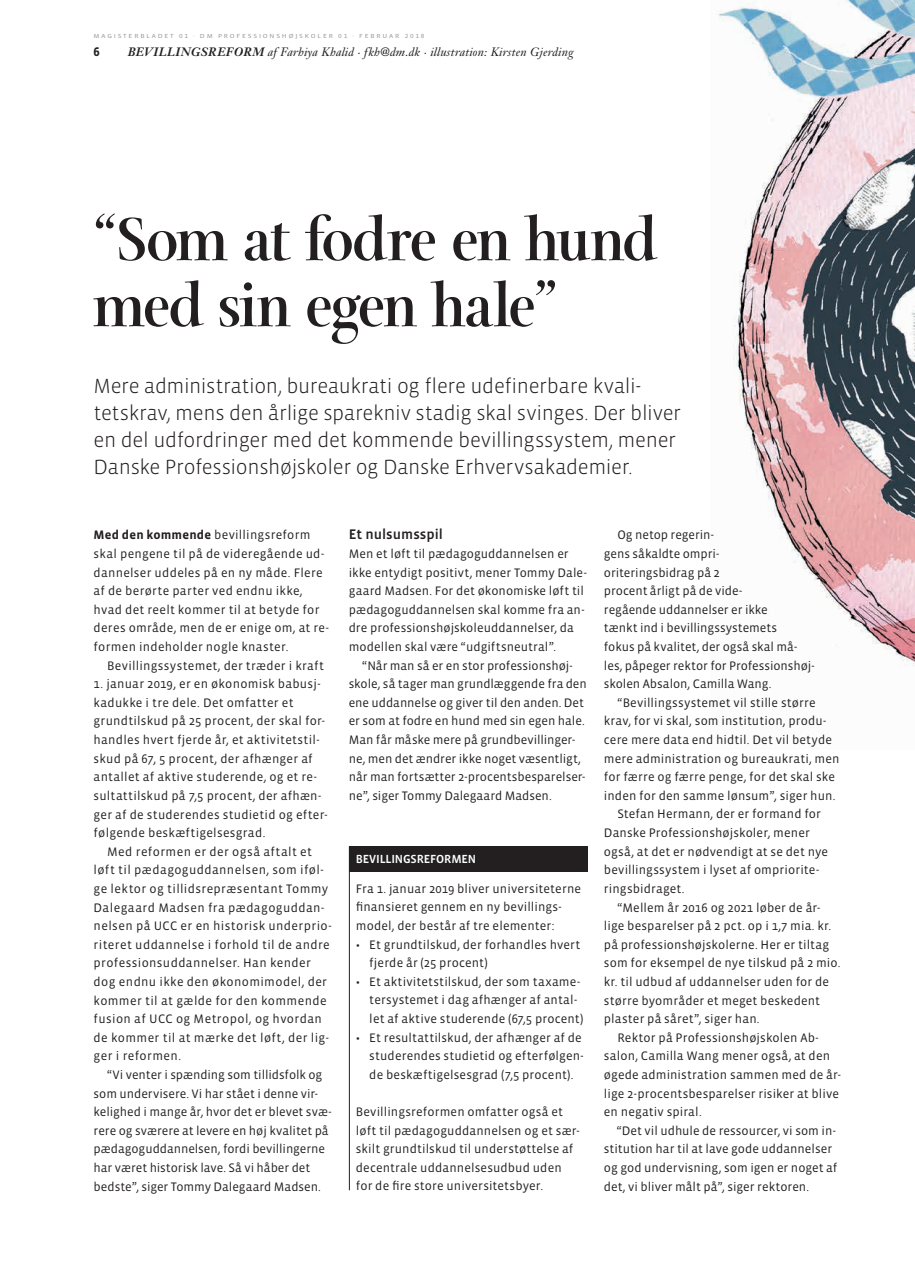
<style>
.page{position:relative;width:915px;height:1263px;background:#fff}
.page>*{position:absolute;margin:0;border:0;box-sizing:border-box;transform-origin:0 0}
.t1{font:700 66px/66px "Arepo";letter-spacing:-.035em;color:#231f20}
.t2{font:300 21px/27px "Vista Sans OT";letter-spacing:-.015em;color:#231f20}
.t3{font:500 14.25px "Vista Sans OT";letter-spacing:.005em;color:#231f20}
.t4{font:700 12.75px "Vista Sans OT";color:#231f20}
.t5{font:12.6px/18.6px "Vista Sans OT";letter-spacing:.01em;color:#231f20}
.t6{font:12.6px/18.6px "Vista Sans OT";letter-spacing:.03em;color:#231f20}
.t7{font:12px "Janson Text Italic Os F";letter-spacing:.015em;color:#231f20}
.t8{font:500 12px "Vista Sans OT";letter-spacing:-.015em;color:#fff}
.t9{font:6px "Vista Sans OT";letter-spacing:.25em;color:#939598;scale:1.2 1}
.s1{font-family:"Janson Text Bold Italic Os F"}
.s2{font-weight:700}
</style>
<div class="page">
<img style="left:718px;top:0;width:196px;height:667px">
<div style="left:349px;top:846px;width:238px;height:26px;background:#231f20"></div>
<hr style="left:349px;top:846px;width:1px;height:344px;background:#231f20">
<p class="t9" style="left:94px;top:33px;width:277px">MAGISTERBLADET 01 · DM PROFESSIONSHØJSKOLER 01 · FEBRUAR 2018</p>
<p class="t7" style="left:128px;top:45px;width:447px"><span class="s1">BEVILLINGSREFORM</span> af Farhiya Khalid · fkh@dm.dk · illustration: Kirsten Gjerding</p>
<p class="t4" style="left:94px;top:45px;width:8px">6</p>
<h1 class="t1" style="left:93px;top:207px;width:565px">“Som at fodre en hund med sin egen hale”</h1>
<p class="t2" style="left:94px;top:373px;width:589px">Mere administration, bureaukrati og flere udefinerbare kvali&shy;tetskrav, mens den årlige sparekniv stadig skal svinges. Der bliver en del udfordringer med det kommende bevillingssystem, mener Danske Professionshøjskoler og Danske Erhvervsakademier.</p>
<p class="t5" style="left:94px;top:526px;width:237px"><span class="s2">Med den kommende</span> bevillingsreform skal pengene til på de videregående ud&shy;dannelser uddeles på en ny måde. Flere af de berørte parter ved endnu ikke, hvad det reelt kommer til at betyde for deres område, men de er enige om, at re&shy;formen indeholder nogle knaster.</p>
<p class="t5" style="left:107px;top:656px;width:218px">Bevillingssystemet, der træder i kraft</p>
<p class="t5" style="left:94px;top:675px;width:235px">1. januar 2019, er en økonomisk babusj&shy;kadukke i tre dele. Det omfatter et grundtilskud på 25 procent, der skal for&shy;handles hvert fjerde år, et aktivitetstil&shy;skud på 67, 5 procent, der afhænger af antallet af aktive studerende, og et re&shy;sultattilskud på 7,5 procent, der afhæn&shy;ger af de studerendes studietid og efter&shy;følgende beskæftigelsesgrad.</p>
<p class="t6" style="left:94px;top:842px;width:239px;text-indent:13px">Med reformen er der også aftalt et løft til pædagoguddannelsen, som iføl&shy;ge lektor og tillidsrepræsentant Tommy Dalegaard Madsen fra pædagoguddan&shy;nelsen på UCC er en historisk underprio&shy;riteret uddannelse i forhold til de andre professionsuddannelser. Han kender dog endnu ikke den økonomimodel, der kommer til at gælde for den kommende fusion af UCC og Metropol, og hvordan de kommer til at mærke det løft, der lig&shy;ger i reformen.</p>
<p class="t5" style="left:94px;top:1066px;width:239px;text-indent:13px">“Vi venter i spænding som tillidsfolk og som undervisere. Vi har stået i denne vir&shy;kelighed i mange år, hvor det er blevet svæ&shy;rere og sværere at levere en høj kvalitet på pædagoguddannelsen, fordi bevillingerne har været historisk lave. Så vi håber det bedste”, siger Tommy Dalegaard Madsen.</p>
<p class="t3" style="left:348px;top:527px;width:96px">Et nulsumsspil</p>
<p class="t5" style="left:348px;top:545px;width:239px">Men et løft til pædagoguddannelsen er ikke entydigt positivt, mener Tommy Dale&shy;gaard Madsen. For det økonomiske løft til pædagoguddannelsen skal komme fra an&shy;dre professionshøjskoleuddannelser, da modellen skal være “udgiftsneutral”.</p>
<p class="t5" style="left:348px;top:656px;width:239px;text-indent:13px">“Når man så er en stor professionshøj&shy;skole, så tager man grundlæggende fra den ene uddannelse og giver til den anden. Det er som at fodre en hund med sin egen hale.<br>Man får måske mere på grundbevillinger&shy;ne, men det ændrer ikke noget væsentligt, når man fortsætter 2-procentsbesparelser&shy;ne”, siger Tommy Dalegaard Madsen.</p>
<p class="t8" style="left:355px;top:853px;width:122px">BEVILLINGSREFORMEN</p>
<p class="t5" style="left:355px;top:879px;width:227px">Fra 1. januar 2019 bliver universiteterne finansieret gennem en ny bevillings&shy;model, der består af tre elementer:</p>
<p class="t5" style="left:369px;top:935px;width:212px;text-indent:-13px">• Et grundtilskud, der forhandles hvert fjerde år (25 procent)</p>
<p class="t5" style="left:369px;top:972px;width:215px;text-indent:-14px">• Et aktivitetstilskud, der som taxame&shy;tersystemet i dag afhænger af antal&shy;let af aktive studerende (67,5 procent)</p>
<p class="t5" style="left:369px;top:1028px;width:216px;text-indent:-13px">• Et resultattilskud, der afhænger af de studerendes studietid og efterfølgen&shy;de beskæftigelsesgrad (7,5 procent).</p>
<p class="t5" style="left:355px;top:1103px;width:225px">Bevillingsreformen omfatter også et løft til pædagoguddannelsen og et sær&shy;skilt grundtilskud til understøttelse af decentrale uddannelsesudbud uden for de fire store universitetsbyer.</p>
<p class="t5" style="left:603px;top:526px;width:212px;text-indent:13px">Og netop regerin-<br>gens såkaldte ompri-<br>oriteringsbidrag på 2<br>procent årligt på de vide-<br>regående uddannelser er ikke<br>tænkt ind i bevillingssystemets<br>fokus på kvalitet, der også skal må&shy;les, påpeger rektor for Professionshøj&shy;skolen Absalon, Camilla Wang.</p>
<p class="t5" style="left:617px;top:694px;width:200px">“Bevillingssystemet vil stille større</p>
<p class="t5" style="left:603px;top:712px;width:224px">krav, for vi skal, som institution, produ-</p>
<p class="t5" style="left:603px;top:731px;width:229px">cere mere data end hidtil. Det vil betyde</p>
<p class="t5" style="left:603px;top:749px;width:237px">mere administration og bureaukrati, men</p>
<p class="t5" style="left:603px;top:768px;width:232px">for færre og færre penge, for det skal ske</p>
<p class="t5" style="left:603px;top:786px;width:233px">inden for den samme lønsum”, siger hun.</p>
<p class="t5" style="left:617px;top:805px;width:205px">Stefan Hermann, der er formand for</p>
<p class="t5" style="left:603px;top:824px;width:207px">Danske Professionshøjskoler, mener</p>
<p class="t5" style="left:603px;top:842px;width:226px">også, at det er nødvendigt at se det nye</p>
<p class="t5" style="left:603px;top:861px;width:217px">bevillingssystem i lyset af ompriorite-</p>
<p class="t5" style="left:603px;top:880px;width:82px">ringsbidraget.</p>
<p class="t5" style="left:617px;top:898px;width:204px">“Mellem år 2016 og 2021 løber de år-</p>
<p class="t5" style="left:603px;top:917px;width:229px">lige besparelser på 2 pct. op i 1,7 mia. kr.</p>
<p class="t5" style="left:603px;top:935px;width:227px">på professionshøjskolerne. Her er tiltag</p>
<p class="t5" style="left:603px;top:954px;width:238px">som for eksempel de nye tilskud på 2 mio.</p>
<p class="t5" style="left:603px;top:972px;width:227px">kr. til udbud af uddannelser uden for de</p>
<p class="t5" style="left:603px;top:991px;width:217px">større byområder et meget beskedent</p>
<p class="t5" style="left:603px;top:1010px;width:157px">plaster på såret”, siger han.</p>
<p class="t5" style="left:617px;top:1028px;width:203px">Rektor på Professionshøjskolen Ab-</p>
<p class="t5" style="left:603px;top:1047px;width:228px">salon, Camilla Wang mener også, at den</p>
<p class="t5" style="left:603px;top:1066px;width:238px">øgede administration sammen med de år-</p>
<p class="t5" style="left:603px;top:1084px;width:237px">lige 2-procentsbesparelser risiker at blive</p>
<p class="t5" style="left:603px;top:1103px;width:99px">en negativ spiral.</p>
<p class="t5" style="left:616px;top:1121px;width:220px">“Det vil udhule de ressourcer, vi som in-</p>
<p class="t5" style="left:603px;top:1140px;width:230px">stitution har til at lave gode uddannelser</p>
<p class="t5" style="left:603px;top:1159px;width:235px">og god undervisning, som igen er noget af</p>
<p class="t5" style="left:603px;top:1177px;width:207px">det, vi bliver målt på”, siger rektoren.</p>
</div>
